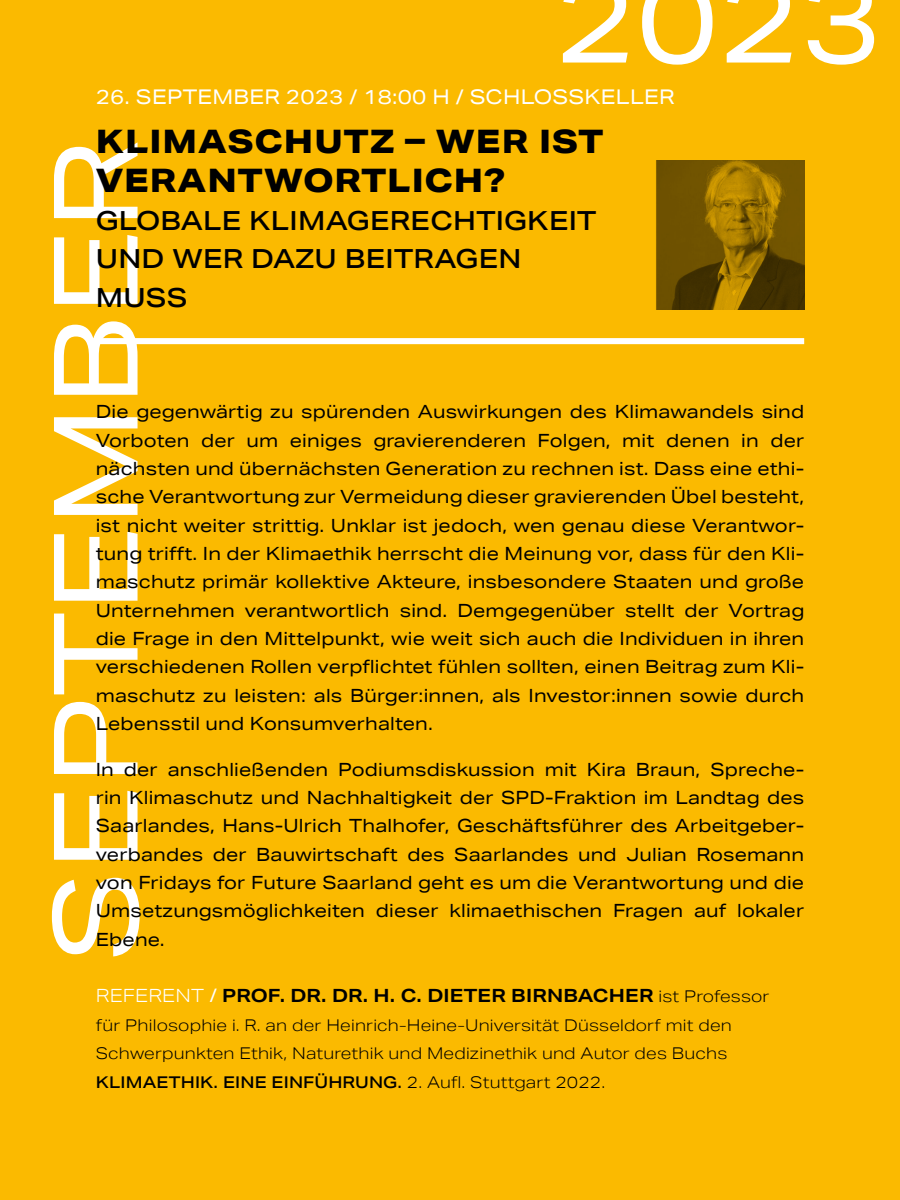
<style>
.page{position:relative;width:900px;height:1200px;background:#fbba00}
.page>*{position:absolute;margin:0;border:0;box-sizing:border-box;transform-origin:0 0}
.t1{font:117px "Aktiv Grotesk Ex";color:#fff}
.t2{font:800 32.4px/38.4px "Aktiv Grotesk Ex";letter-spacing:.03em;color:#000}
.t3{font:500 26.25px/38.5px "Aktiv Grotesk Ex";letter-spacing:.01em;color:#000}
.t4{font:20.25px "Aktiv Grotesk Ex";letter-spacing:.01em;color:#fff}
.t5{font:18.15px/28.3px "Aktiv Grotesk Ex";letter-spacing:.01em;color:#000;text-align:justify}
.t6{font:700 18.15px "Aktiv Grotesk Ex";letter-spacing:.01em;color:#000}
.t7{font:300 16.2px/28.3px "Aktiv Grotesk Ex";letter-spacing:.01em;color:#000}
.s1{font-weight:300;color:#fff}
.s2{font-weight:400;color:#fff}
.s3{font-weight:300;font-size:16.2px}
.s4{font-weight:500}
</style>
<div class="page">
<div style="left:96px;top:338px;width:708px;height:6px;background:#fff"></div>
<img style="left:656px;top:160px;width:148px;height:149px">
<h1 class="t1" style="left:554px;top:-48px;width:329px">2023</h1>
<p class="t4" style="left:96px;top:85px;width:580px">26. SEPTEMBER 2023 / 18:00 H / SCHLOSSKELLER</p>
<h2 class="t2" style="left:96px;top:122px;width:509px">KLIMASCHUTZ – WER IST<br>VERANTWORTLICH?</h2>
<h3 class="t3" style="left:96px;top:201px;width:502px">GLOBALE KLIMAGERECHTIGKEIT<br>UND WER DAZU BEITRAGEN<br>MUSS</h3>
<h1 class="t1" style="left:27px;top:962px;width:824px;rotate:-90deg">SEPTEMBER</h1>
<p class="t5" style="left:96px;top:397px;width:710px">Die gegenwärtig zu spürenden Auswirkungen des Klimawandels sind Vorboten der um einiges gravierenderen Folgen, mit denen in der nächsten und übernächsten Generation zu rechnen ist. Dass eine ethi&shy;sche Verantwortung zur Vermeidung dieser gravierenden Übel besteht, ist nicht weiter strittig. Unklar ist jedoch, wen genau diese Verantwor&shy;tung trifft. In der Klimaethik herrscht die Meinung vor, dass für den Kli&shy;maschutz primär kollektive Akteure, insbesondere Staaten und große Unternehmen verantwortlich sind. Demgegenüber stellt der Vortrag die Frage in den Mittelpunkt, wie weit sich auch die Individuen in ihren verschiedenen Rollen verpflichtet fühlen sollten, einen Beitrag zum Kli&shy;maschutz zu leisten: als Bürger:innen, als Investor:innen sowie durch Lebensstil und Konsumverhalten.</p>
<p class="t5" style="left:96px;top:755px;width:710px">In der anschließenden Podiumsdiskussion mit Kira Braun, Spreche&shy;rin Klimaschutz und Nachhaltigkeit der SPD-Fraktion im Landtag des Saarlandes, Hans-Ulrich Thalhofer, Geschäftsführer des Arbeitgeber&shy;verbandes der Bauwirtschaft des Saarlandes und Julian Rosemann von Fridays for Future Saarland geht es um die Verantwortung und die Umsetzungsmöglichkeiten dieser klimaethischen Fragen auf lokaler Ebene.</p>
<p class="t6" style="left:96px;top:985px;width:675px"><span class="s1">REFERENT</span> <span class="s2">/</span> PROF. DR. DR. H. C. DIETER BIRNBACHER <span class="s3">ist Professor</span></p>
<p class="t7" style="left:96px;top:1011px;width:638px">für Philosophie i. R. an der Heinrich-Heine-Universität Düsseldorf mit den<br>Schwerpunkten Ethik, Naturethik und Medizinethik und Autor des Buchs<br><span class="s4">KLIMAETHIK. EINE EINFÜHRUNG.</span> 2. Aufl. Stuttgart 2022.</p>
</div>
